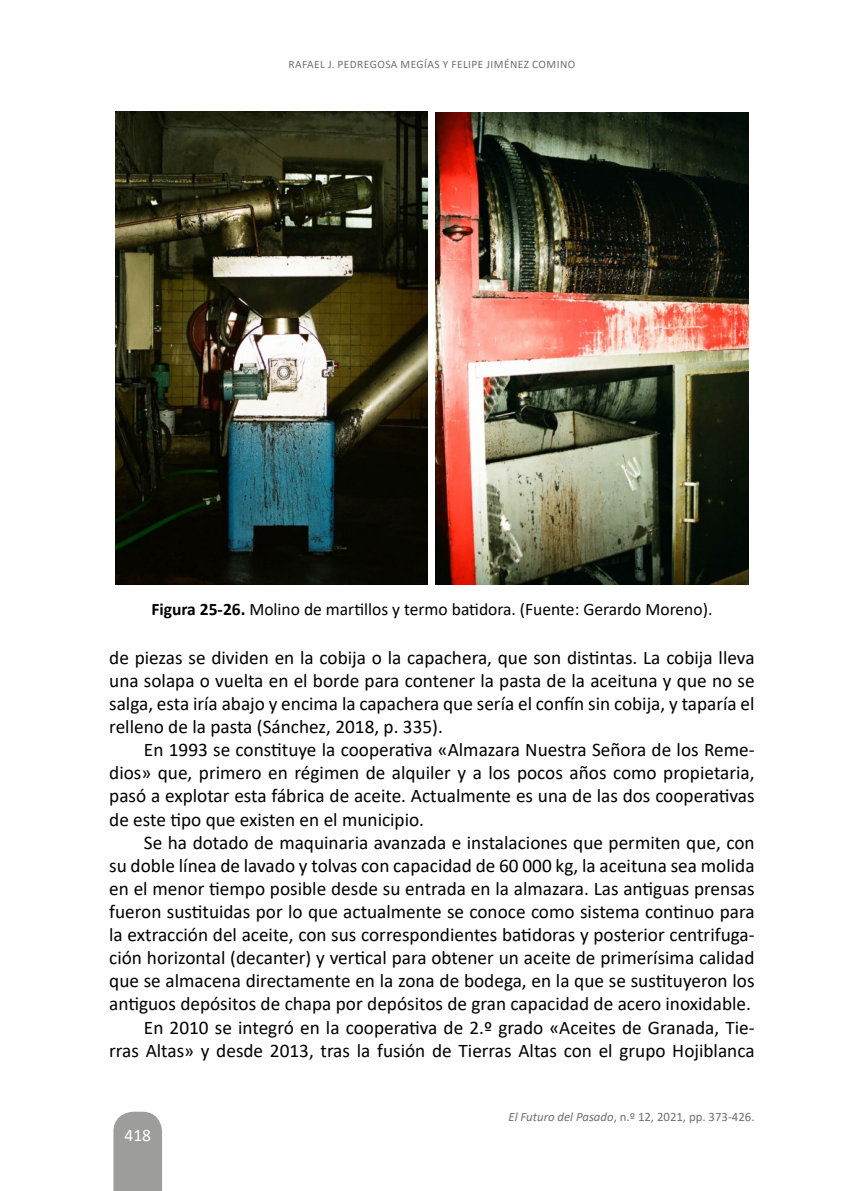
<style>
.page{position:relative;width:844px;height:1191px;background:#fff}
.page>*{position:absolute;margin:0;border:0;box-sizing:border-box;transform-origin:0 0}
.Cuerpo_de_texto{font:19.25px/23.1px "Calibri";color:#000;text-align:justify}
.pie_img_tabla{font:17.5px "Calibri";color:#000}
.t1{font:17.5px "Calibri";color:#fff}
.t2{font:12.78px "Calibri";color:#707070}
.t3{font:11.38px "Calibri";letter-spacing:.04em;color:#707070}
.s1{font-weight:700}
.s2{font-style:italic}
</style>
<div class="page">
<svg style="left:113px;top:1111px;width:49px;height:80px"></svg>
<img style="left:115px;top:111px;width:313px;height:473px">
<img style="left:436px;top:113px;width:312px;height:471px">
<p class="t3" style="left:288px;top:56px;width:288px">RAFAEL J. PEDREGOSA MEGÍAS Y FELIPE JIMÉNEZ COMINO</p>
<p class="pie_img_tabla" style="left:151px;top:597px;width:562px"><span class="s1">Figura 25-26.</span> Molino de martillos y termo batidora. (Fuente: Gerardo Moreno).</p>
<p class="Cuerpo_de_texto" style="left:109px;top:645px;width:646px">de piezas se dividen en la cobija o la capachera, que son distintas. La cobija lleva una solapa o vuelta en el borde para contener la pasta de la aceituna y que no se salga, esta iría abajo y encima la capachera que sería el confín sin cobija, y taparía el relleno de la pasta (Sánchez, 2018, p. 335).</p>
<p class="Cuerpo_de_texto" style="left:109px;top:738px;width:646px;text-indent:35px">En 1993 se constituye la cooperativa «Almazara Nuestra Señora de los Reme&shy;dios» que, primero en régimen de alquiler y a los pocos años como propietaria, pasó a explotar esta fábrica de aceite. Actualmente es una de las dos cooperativas de este tipo que existen en el municipio.</p>
<p class="Cuerpo_de_texto" style="left:109px;top:830px;width:646px;text-indent:35px">Se ha dotado de maquinaria avanzada e instalaciones que permiten que, con su doble línea de lavado y tolvas con capacidad de 60 000 kg, la aceituna sea molida en el menor tiempo posible desde su entrada en la almazara. Las antiguas prensas fueron sustituidas por lo que actualmente se conoce como sistema continuo para la extracción del aceite, con sus correspondientes batidoras y posterior centrifuga&shy;ción horizontal (decanter) y vertical para obtener un aceite de primerísima calidad que se almacena directamente en la zona de bodega, en la que se sustituyeron los antiguos depósitos de chapa por depósitos de gran capacidad de acero inoxidable.</p>
<p class="Cuerpo_de_texto" style="left:109px;top:1015px;width:646px;text-align:right">En 2010 se integró en la cooperativa de 2.º grado «Aceites de Granada, Tie-<br>rras Altas» y desde 2013, tras la fusión de Tierras Altas con el grupo Hojiblanca</p>
<p class="t1" style="left:124px;top:1123px;width:28px">418</p>
<p class="t2" style="left:508px;top:1107px;width:247px"><span class="s2">El Futuro del Pasado</span>, n.º 12, 2021, pp. 373-426.</p>
</div>
